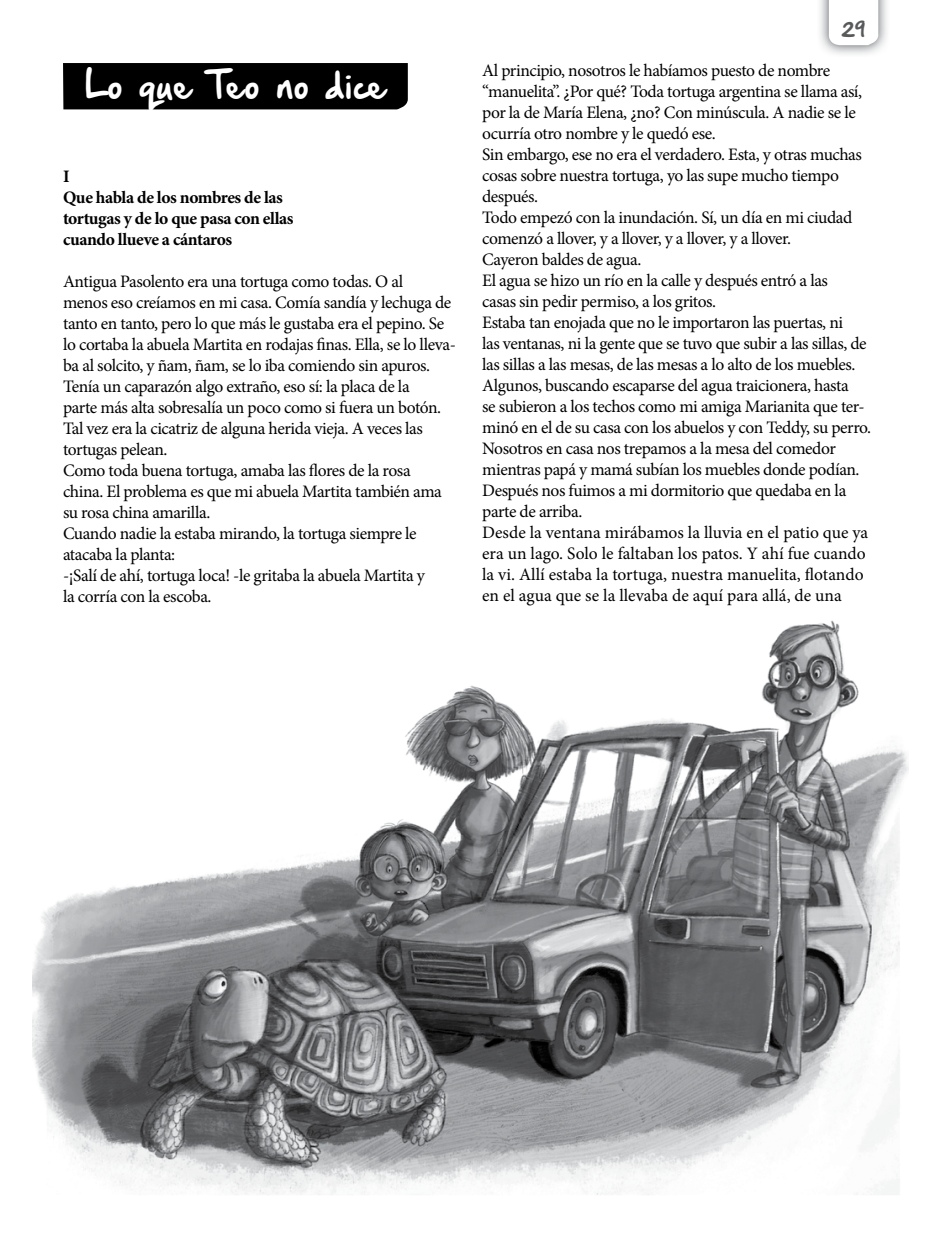
<style>
.page{position:relative;width:943px;height:1241px;background:#fff}
.page>*{position:absolute;margin:0;border:0;box-sizing:border-box;transform-origin:0 0}
.t1{font:31.5px "Hand Of Sean Demo";color:#fff}
.t2{font:17.5px/21px "Minion Pro";letter-spacing:-.025em;color:#000}
.t3{font:700 17.5px/21px "Minion Pro";letter-spacing:-.025em;color:#000}
.t4{font:17.5px "Hand Of Sean Demo";color:#58595b}
</style>
<div class="page">
<img style="left:820px;top:0;width:67px;height:55px">
<svg style="left:828px;top:0;width:50px;height:45px"></svg>
<img style="left:32px;top:620px;width:876px;height:575px">
<div style="left:63px;top:63px;width:345px;height:46px;background:#000"></div>
<h1 class="t1" style="left:85px;top:69px;width:302px">Lo que Teo no dice</h1>
<p class="t3" style="left:63px;top:165px;width:232px">I<br>Que habla de los nombres de las tortugas y de lo que pasa con ellas cuando llueve a cántaros</p>
<p class="t2" style="left:63px;top:271px;width:394px">Antigua Pasolento era una tortuga como todas. O al<br>menos eso creíamos en mi casa. Comía sandía y lechuga de tanto en tanto, pero lo que más le gustaba era el pepino. Se lo cortaba la abuela Martita en rodajas nas. Ella, se lo lleva&shy;ba al solcito, y ñam, ñam, se lo iba comiendo sin apuros.<br>Tenía un caparazón algo extraño, eso sí: la placa de la<br>parte más alta sobresalía un poco como si fuera un botón.<br>Tal vez era la cicatriz de alguna herida vieja. A veces las tortugas pelean.<br>Como toda buena tortuga, amaba las ores de la rosa<br>china. El problema es que mi abuela Martita también ama su rosa china amarilla.<br>Cuando nadie la estaba mirando, la tortuga siempre le atacaba la planta:<br>-¡Salí de ahí, tortuga loca! -le gritaba la abuela Martita y<br>la corría con la escoba.</p>
<p class="t4" style="left:841px;top:21px;width:25px">29</p>
<p class="t2" style="left:482px;top:60px;width:390px">Al principio, nosotros le habíamos puesto de nombre “manuelita”. ¿Por qué? Toda tortuga argentina se llama así, por la de María Elena, ¿no? Con minúscula. A nadie se le ocurría otro nombre y le quedó ese.<br>Sin embargo, ese no era el verdadero. Esta, y otras muchas cosas sobre nuestra tortuga, yo las supe mucho tiempo después.<br>Todo empezó con la inundación. Sí, un día en mi ciudad comenzó a llover, y a llover, y a llover, y a llover.<br>Cayeron baldes de agua.<br>El agua se hizo un río en la calle y después entró a las<br>casas sin pedir permiso, a los gritos.<br>Estaba tan enojada que no le importaron las puertas, ni<br>las ventanas, ni la gente que se tuvo que subir a las sillas, de las sillas a las mesas, de las mesas a lo alto de los muebles.<br>Algunos, buscando escaparse del agua traicionera, hasta<br>se subieron a los techos como mi amiga Marianita que ter&shy;minó en el de su casa con los abuelos y con Teddy, su perro.<br>Nosotros en casa nos trepamos a la mesa del comedor mientras papá y mamá subían los muebles donde podían.<br>Después nos fuimos a mi dormitorio que quedaba en la parte de arriba.<br>Desde la ventana mirábamos la lluvia en el patio que ya era un lago. Solo le faltaban los patos. Y ahí fue cuando la vi. Allí estaba la tortuga, nuestra manuelita, otando en el agua que se la llevaba de aquí para allá, de una</p>
</div>
